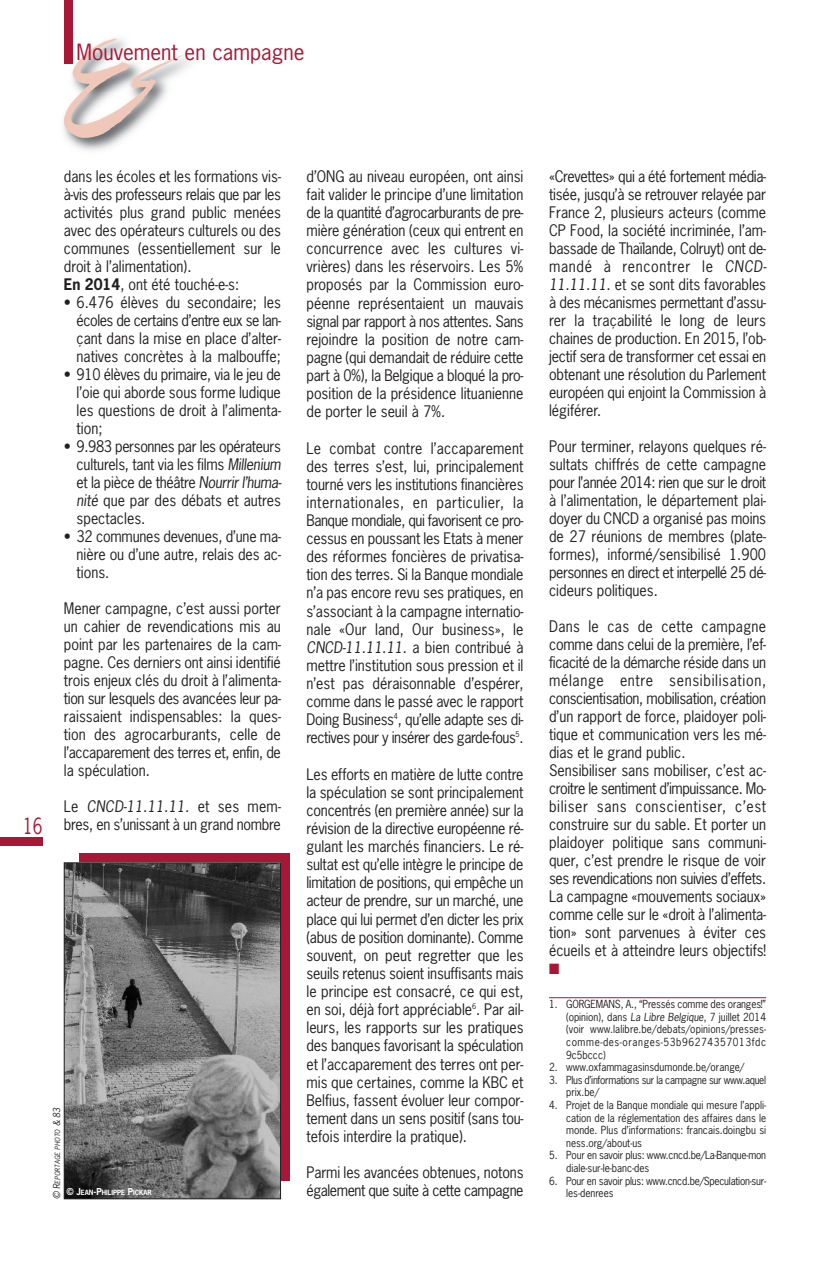
<style>
.page{position:relative;width:830px;height:1263px;background:#fff}
.page>*{position:absolute;margin:0;border:0;box-sizing:border-box;transform-origin:0 0}
.t1{font:21px "News Gothic";color:#a61836}
.t2{font:21px "News Gothic";color:#a61836;scale:.8 1}
.t3{font:15px/18px "News Gothic";color:#231f20;text-align:justify;scale:.95 1}
.t4{font:15px/18px "News Gothic";letter-spacing:-.02em;color:#231f20;scale:.95 1}
.t5{font:15px "Zapf Dingbats ITC";color:#a61836;scale:.9 1}
.t6{font:10.5px/12.6px "News Gothic";color:#231f20;text-align:justify;scale:.95 1}
.t7{font:10.5px/12.6px "News Gothic";letter-spacing:-.02em;color:#231f20;scale:.95 1}
.t8{font:10.5px/12.6px "News Gothic";letter-spacing:-.03em;color:#231f20;scale:.95 1}
.t9{font:10.5px "News Gothic";letter-spacing:-.025em;color:#231f20;scale:.95 1}
.t10{font:italic 9px "News Gothic";color:#231f20}
.t11{font:700 6.75px "News Gothic";color:#fff;scale:.95 1}
.t12{font:italic 6.75px "News Gothic";color:#231f20}
.s1{font-weight:700}
.s2{font-style:italic}
.s3{font-size:9px}
</style>
<div class="page">
<img style="left:63px;top:32px;width:128px;height:119px">
<svg style="left:64px;top:38px;width:121px;height:100px"></svg>
<div style="left:64px;top:0;width:8px;height:64px;background:#a61836"></div>
<div style="left:0;top:838px;width:43px;height:8px;background:#a61836"></div>
<hr style="left:549px;top:997px;width:216px;height:1px;background:#a61836">
<div style="left:79px;top:854px;width:210px;height:327px;background:#a61836"></div>
<img style="left:66px;top:864px;width:213px;height:333px">
<div style="left:64px;top:862px;width:217px;height:337px;border:1px solid #231f20"></div>
<h1 class="t1" style="left:77px;top:40px;width:229px">Mouvement en campagne</h1>
<h1 class="t2" style="left:23px;top:814px;width:26px">16</h1>
<p class="t3" style="left:64px;top:168px;width:230px;text-align:left">dans les écoles et les formations vis&shy;à-vis des professeurs relais que par les activités plus grand public menées avec des opérateurs culturels ou des communes (essentiellement sur le droit à l’alimentation).<br><span class="s1">En 2014</span>, ont été touché-e-s:</p>
<p class="t3" style="left:77px;top:294px;width:216px;text-indent:-13px">• 6.476 élèves du secondaire; les écoles de certains d’entre eux se lan&shy;çant dans la mise en place d’alter&shy;natives concrètes à la malbouffe;</p>
<p class="t3" style="left:77px;top:366px;width:216px;text-indent:-13px">• 910 élèves du primaire, via le jeu de l’oie qui aborde sous forme ludique les questions de droit à l’alimenta&shy;tion;</p>
<p class="t3" style="left:77px;top:438px;width:217px;text-indent:-13px">• 9.983 personnes par les opérateurs culturels, tant via les films <span class="s2">Millenium </span>et la pièce de théâtre <span class="s2">Nourrir l’huma&shy;nité</span> que par des débats et autres spectacles.</p>
<p class="t3" style="left:77px;top:528px;width:216px;text-indent:-13px">• 32 communes devenues, d’une ma&shy;nière ou d’une autre, relais des ac&shy;tions.</p>
<p class="t3" style="left:64px;top:600px;width:230px">Mener campagne, c’est aussi porter un cahier de revendications mis au point par les partenaires de la cam&shy;pagne. Ces derniers ont ainsi identifié trois enjeux clés du droit à l’alimenta&shy;tion sur lesquels des avancées leur pa&shy;raissaient indispensables: la ques&shy;tion des agrocarburants, celle de l’accaparement des terres et, enfin, de la spéculation.</p>
<p class="t4" style="left:64px;top:798px;width:230px">Le <span class="s2">CNCD-11.11.11.</span> et ses mem&shy;bres, en s’unissant à un grand nombre</p>
<p class="t3" style="left:306px;top:167px;width:230px">d’ONG au niveau européen, ont ainsi fait valider le principe d’une limitation de la quantité d’agrocarburants de pre&shy;mière génération (ceux qui entrent en concurrence avec les cultures vi&shy;vrières) dans les réservoirs. Les 5% proposés par la Commission euro&shy;péenne représentaient un mauvais signal par rapport à nos attentes. Sans rejoindre la position de notre cam&shy;pagne (qui demandait de réduire cette part à 0%), la Belgique a bloqué la pro&shy;position de la présidence lituanienne de porter le seuil à 7%.</p>
<p class="t3" style="left:306px;top:439px;width:230px">Le combat contre l’accaparement des terres s’est, lui, principalement tourné vers les institutions financières internationales, en particulier, la Banque mondiale, qui favorisent ce pro&shy;cessus en poussant les Etats à mener des réformes foncières de privatisa&shy;tion des terres. Si la Banque mondiale n’a pas encore revu ses pratiques, en s’associant à la campagne internatio&shy;nale «Our land, Our business», le <span class="s2">CNCD-11.11.11</span>. a bien contribué à mettre l’institution sous pression et il n’est pas déraisonnable d’espérer, comme dans le passé avec le rapport Doing Business<sup>4</sup>, qu’elle adapte ses di&shy;rectives pour y insérer des garde-fous<sup>5</sup>.</p>
<p class="t3" style="left:306px;top:765px;width:230px">Les efforts en matière de lutte contre la spéculation se sont principalement concentrés (en première année) sur la révision de la directive européenne ré&shy;gulant les marchés financiers. Le ré&shy;sultat est qu’elle intègre le principe de limitation de positions, qui empêche un acteur de prendre, sur un marché, une place qui lui permet d’en dicter les prix (abus de position dominante). Comme souvent, on peut regretter que les seuils retenus soient insuffisants mais le principe est consacré, ce qui est, en soi, déjà fort appréciable<sup>6</sup>. Par ail&shy;leurs, les rapports sur les pratiques des banques favorisant la spéculation et l’accaparement des terres ont per&shy;mis que certaines, comme la KBC et Belfius, fassent évoluer leur compor&shy;tement dans un sens positif (sans tou&shy;tefois interdire la pratique).</p>
<p class="t4" style="left:306px;top:1164px;width:230px">Parmi les avancées obtenues, notons également que suite à cette campagne</p>
<p class="t3" style="left:549px;top:168px;width:230px">«Crevettes» qui a été fortement média&shy;tisée, jusqu’à se retrouver relayée par France 2, plusieurs acteurs (comme CP Food, la société incriminée, l’am&shy;bassade de Thaïlande, Colruyt) ont de&shy;mandé à rencontrer le <span class="s2">CNCD-11.11.11.</span> et se sont dits favorables à des mécanismes permettant d’assu&shy;rer la traçabilité le long de leurs chaines de production. En 2015, l’ob&shy;jectif sera de transformer cet essai en obtenant une résolution du Parlement européen qui enjoint la Commission à légiférer.</p>
<p class="t3" style="left:549px;top:438px;width:230px">Pour terminer, relayons quelques ré&shy;sultats chiffrés de cette campagne pour l’année 2014: rien que sur le droit à l’alimentation, le département plai&shy;doyer du CNCD a organisé pas moins de 27 réunions de membres (plate&shy;formes), informé/sensibilisé 1.900 personnes en direct et interpellé 25 dé&shy;cideurs politiques.</p>
<p class="t3" style="left:549px;top:618px;width:230px;text-align:left">Dans le cas de cette campagne comme dans celui de la première, l’ef&shy;ficacité de la démarche réside dans un mélange entre sensibilisation, conscientisation, mobilisation, création d’un rapport de force, plaidoyer poli&shy;tique et communication vers les mé&shy;dias et le grand public.<br>Sensibiliser sans mobiliser, c’est ac&shy;croitre le sentiment d’impuissance. Mo&shy;biliser sans conscientiser, c’est construire sur du sable. Et porter un plaidoyer politique sans communi&shy;quer, c’est prendre le risque de voir ses revendications non suivies d’effets.<br>La campagne «mouvements sociaux» comme celle sur le «droit à l’alimenta&shy;tion» sont parvenues à éviter ces écueils et à atteindre leurs objectifs!</p>
<p class="t5" style="left:549px;top:962px;width:13px">■</p>
<p class="t6" style="left:566px;top:998px;width:212px;text-indent:-17px">1. GORGEMANS, A., “Pressés comme des oranges!” (opinion), dans <span class="s2">La Libre Belgique</span>, 7 juillet 2014 (voir www.lalibre.be/debats/opinions/presses&shy;comme-des-oranges-53b96274357013fdc 9c5bccc)</p>
<p class="t6" style="left:549px;top:1061px;width:207px">2. www.oxfammagasinsdumonde.be/orange/</p>
<p class="t8" style="left:566px;top:1074px;width:212px;text-indent:-17px">3. Plus d’informations sur la campagne sur www.aquel prix.be/</p>
<p class="t6" style="left:566px;top:1099px;width:212px;text-indent:-17px">4. Projet de la Banque mondiale qui mesure l’appli&shy;cation de la réglementation des affaires dans le monde. Plus d’informations: francais.doingbu si ness.org/about-us</p>
<p class="t7" style="left:566px;top:1149px;width:212px;text-indent:-17px">5. Pour en savoir plus: www.cncd.be/La-Banque-mon diale-sur-le-banc-des</p>
<p class="t9" style="left:549px;top:1175px;width:230px">6. Pour en savoir plus: www.cncd.be/Speculation-sur-</p>
<p class="t12" style="left:54px;top:1189px;width:83px;rotate:-90deg"><span class="s3">R</span>EPORTAGE PHOTO <span class="s3">&amp; 83</span></p>
<p class="t10" style="left:52px;top:1199px;width:9px;rotate:-90deg">©</p>
<p class="t11" style="left:66px;top:1189px;width:91px"><span class="s3">© J</span>EAN<span class="s3">-P</span>HILIPPE <span class="s3">P</span>ICKAR</p>
<p class="t6" style="left:566px;top:1187px;width:51px">les-denrees</p>
</div>
